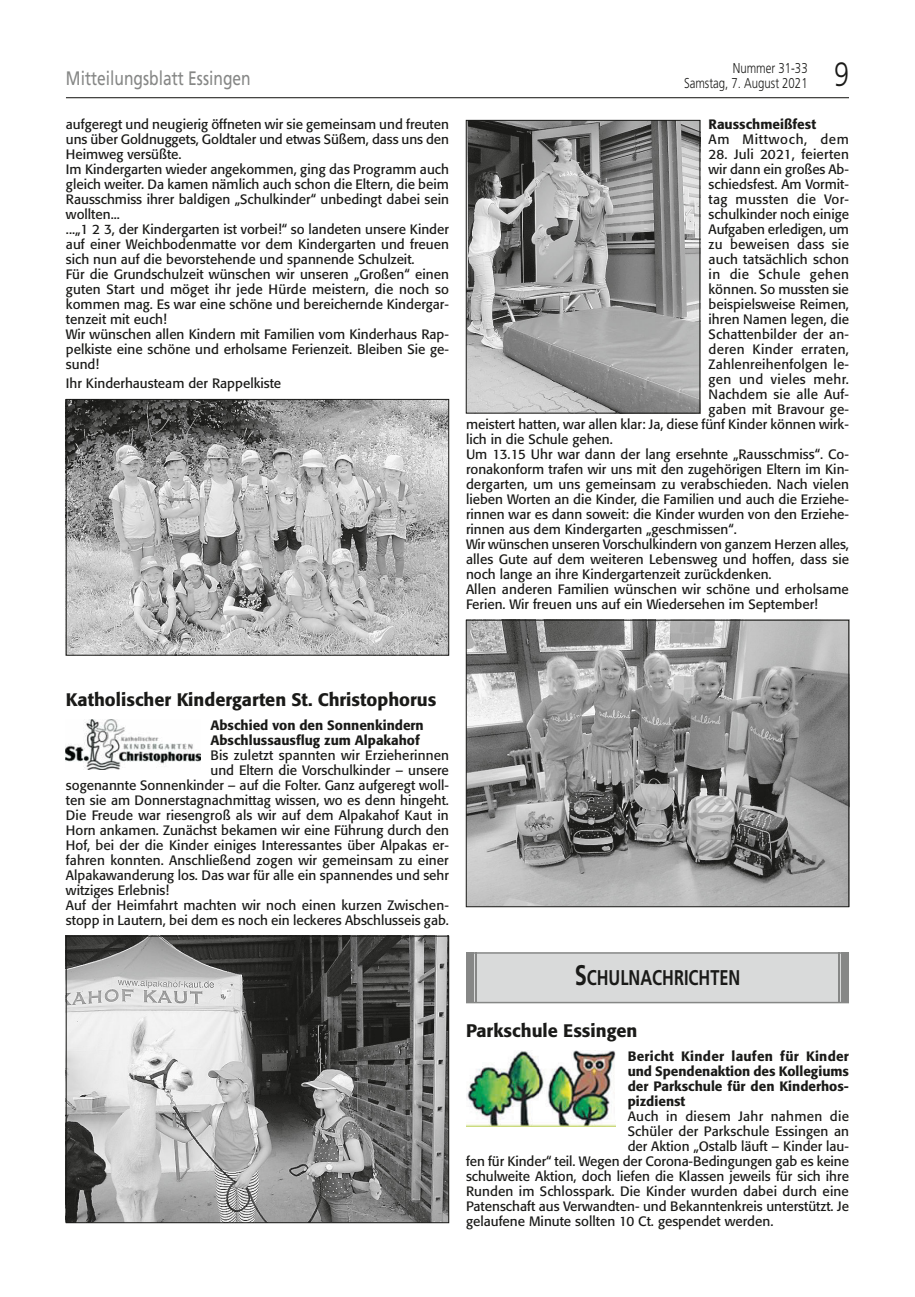
<style>
.page{position:relative;width:915px;height:1297px;background:#fff}
.page>*{position:absolute;margin:0;border:0;box-sizing:border-box;transform-origin:0 0}
.t1{font:300 33.75px "Frutiger";color:#1a1a18;scale:.8 1}
.t2{font:700 21.3px "Frutiger";color:#1a1a18;scale:.77 1}
.t3{font:19.5px "Frutiger";color:#868786;scale:.8 1}
.t4{font:500 18px "Formata";color:#1a1a18}
.t5{font:300 14.25px "Frutiger";color:#1a1a18;scale:.8 1}
.t6{font:13.5px/15px "Formata";color:#1a1a18}
.t7{font:500 13.5px/15px "Formata";color:#1a1a18}
.t8{font:13.5px "Formata";letter-spacing:.02em;color:#1a1a18}
.t9{font:13.5px "Formata";letter-spacing:.025em;color:#1a1a18}
.t10{font:13.5px "Formata";letter-spacing:.03em;color:#1a1a18}
.t11{font:13.5px "Formata";letter-spacing:.05em;color:#1a1a18}
.s1{font-size:28.35px}
</style>
<div class="page">
<hr style="left:66px;top:97px;width:782px;height:1px;background:#1a1a18">
<img style="left:68px;top:401px;width:379px;height:252px">
<div style="left:66px;top:399px;width:383px;height:256px;border:1px solid #1a1a18"></div>
<img style="left:68px;top:938px;width:379px;height:283px">
<div style="left:66px;top:936px;width:383px;height:287px;border:1px solid #1a1a18"></div>
<img style="left:66px;top:720px;width:134px;height:50px">
<img style="left:468px;top:122px;width:229px;height:289px">
<div style="left:466px;top:120px;width:233px;height:293px;border:1px solid #1a1a18"></div>
<img style="left:468px;top:622px;width:378px;height:283px">
<div style="left:466px;top:620px;width:382px;height:287px;border:1px solid #1a1a18"></div>
<div style="left:467px;top:954px;width:380px;height:48px;background:#d9dada"></div>
<div style="left:466px;top:952px;width:382px;height:51px;border:2px solid #868786"></div>
<div style="left:841px;top:952px;width:7px;height:50px;background:#868786"></div>
<hr style="left:837px;top:952px;width:2px;height:51px;background:#868786">
<div style="left:466px;top:952px;width:7px;height:51px;background:#868786"></div>
<hr style="left:475px;top:952px;width:1px;height:50px;background:#868786">
<img style="left:466px;top:1051px;width:149px;height:75px">
<p class="t5" style="left:732px;top:60px;width:95px">Nummer 31-33</p>
<h3 class="t3" style="left:66px;top:66px;width:232px">Mitteilungsblatt Essingen</h3>
<p class="t5" style="left:683px;top:75px;width:156px">Samstag, 7. August 2021</p>
<h1 class="t1" style="left:833px;top:55px;width:20px">9</h1>
<p class="t6" style="left:66px;top:116px;width:384px">aufgeregt und neugierig öffneten wir sie gemeinsam und freuten uns über Goldnuggets, Goldtaler und etwas Süßem, dass uns den Heimweg versüßte.<br>Im Kindergarten wieder angekommen, ging das Programm auch gleich weiter. Da kamen nämlich auch schon die Eltern, die beim Rausschmiss ihrer baldigen „Schulkinder“ unbedingt dabei sein wollten...<br>...„1 2 3, der Kindergarten ist vorbei!“ so landeten unsere Kinder auf einer Weichbodenmatte vor dem Kindergarten und freuen sich nun auf die bevorstehende und spannende Schulzeit.<br>Für die Grundschulzeit wünschen wir unseren „Großen“ einen guten Start und möget ihr jede Hürde meistern, die noch so kommen mag. Es war eine schöne und bereichernde Kindergar&shy;tenzeit mit euch!<br>Wir wünschen allen Kindern mit Familien vom Kinderhaus Rap&shy;pelkiste eine schöne und erholsame Ferienzeit. Bleiben Sie ge&shy;sund!</p>
<p class="t6" style="left:66px;top:376px;width:217px">Ihr Kinderhausteam der Rappelkiste</p>
<p class="t7" style="left:708px;top:116px;width:109px">Rausschmeißfest</p>
<p class="t11" style="left:708px;top:131px;width:142px">Am Mittwoch, dem</p>
<p class="t6" style="left:708px;top:146px;width:142px">28. Juli 2021, feierten</p>
<p class="t6" style="left:708px;top:161px;width:142px">wir dann ein großes Ab-</p>
<p class="t6" style="left:708px;top:176px;width:142px">schiedsfest. Am Vormit-</p>
<p class="t9" style="left:708px;top:191px;width:142px">tag mussten die Vor-</p>
<p class="t6" style="left:708px;top:206px;width:142px">schulkinder noch einige</p>
<p class="t6" style="left:708px;top:221px;width:142px">Aufgaben erledigen, um</p>
<p class="t8" style="left:708px;top:236px;width:142px">zu beweisen dass sie</p>
<p class="t6" style="left:708px;top:251px;width:142px">auch tatsächlich schon</p>
<p class="t10" style="left:708px;top:266px;width:142px">in die Schule gehen</p>
<p class="t6" style="left:708px;top:281px;width:142px">können. So mussten sie</p>
<p class="t6" style="left:708px;top:296px;width:142px">beispielsweise Reimen,</p>
<p class="t6" style="left:708px;top:311px;width:142px">ihren Namen legen, die</p>
<p class="t6" style="left:708px;top:326px;width:142px">Schattenbilder der an-</p>
<p class="t8" style="left:708px;top:341px;width:142px">deren Kinder erraten,</p>
<p class="t6" style="left:708px;top:356px;width:142px">Zahlenreihenfolgen le-</p>
<p class="t8" style="left:708px;top:371px;width:142px">gen und vieles mehr.</p>
<p class="t6" style="left:708px;top:386px;width:142px">Nachdem sie alle Auf-</p>
<p class="t6" style="left:708px;top:401px;width:142px">gaben mit Bravour ge-</p>
<p class="t6" style="left:466px;top:416px;width:384px">meistert hatten, war allen klar: Ja, diese fünf Kinder können wirk-</p>
<p class="t6" style="left:466px;top:431px;width:148px">lich in die Schule gehen.</p>
<p class="t6" style="left:466px;top:446px;width:384px">Um 13.15 Uhr war dann der lang ersehnte „Rausschmiss“. Co-</p>
<p class="t6" style="left:466px;top:461px;width:384px">ronakonform trafen wir uns mit den zugehörigen Eltern im Kin-</p>
<p class="t6" style="left:466px;top:476px;width:384px">dergarten, um uns gemeinsam zu verabschieden. Nach vielen</p>
<p class="t6" style="left:466px;top:491px;width:384px">lieben Worten an die Kinder, die Familien und auch die Erziehe-</p>
<p class="t6" style="left:466px;top:506px;width:384px">rinnen war es dann soweit: die Kinder wurden von den Erziehe-</p>
<p class="t6" style="left:466px;top:521px;width:272px">rinnen aus dem Kindergarten „geschmissen“.</p>
<p class="t6" style="left:466px;top:536px;width:384px">Wir wünschen unseren Vorschulkindern von ganzem Herzen alles,</p>
<p class="t6" style="left:466px;top:551px;width:384px">alles Gute auf dem weiteren Lebensweg und hoffen, dass sie</p>
<p class="t6" style="left:466px;top:566px;width:307px">noch lange an ihre Kindergartenzeit zurückdenken.</p>
<p class="t6" style="left:466px;top:581px;width:384px">Allen anderen Familien wünschen wir schöne und erholsame</p>
<p class="t6" style="left:466px;top:596px;width:353px">Ferien. Wir freuen uns auf ein Wiedersehen im September!</p>
<h3 class="t4" style="left:66px;top:689px;width:372px">Katholischer Kindergarten St. Christophorus</h3>
<p class="t7" style="left:210px;top:717px;width:215px">Abschied von den Sonnenkindern<br>Abschlussausflug zum Alpakahof</p>
<p class="t6" style="left:210px;top:747px;width:240px">Bis zuletzt spannten wir Erzieherinnen</p>
<p class="t6" style="left:210px;top:762px;width:240px">und Eltern die Vorschulkinder – unsere</p>
<p class="t6" style="left:66px;top:777px;width:384px">sogenannte Sonnenkinder – auf die Folter. Ganz aufgeregt woll-</p>
<p class="t6" style="left:66px;top:792px;width:384px">ten sie am Donnerstagnachmittag wissen, wo es denn hingeht.</p>
<p class="t6" style="left:66px;top:807px;width:384px">Die Freude war riesengroß als wir auf dem Alpakahof Kaut in</p>
<p class="t6" style="left:66px;top:822px;width:384px">Horn ankamen. Zunächst bekamen wir eine Führung durch den</p>
<p class="t6" style="left:66px;top:837px;width:384px">Hof, bei der die Kinder einiges Interessantes über Alpakas er-</p>
<p class="t6" style="left:66px;top:852px;width:384px">fahren konnten. Anschließend zogen wir gemeinsam zu einer</p>
<p class="t6" style="left:66px;top:867px;width:384px">Alpakawanderung los. Das war für alle ein spannendes und sehr</p>
<p class="t6" style="left:66px;top:882px;width:104px">witziges Erlebnis!</p>
<p class="t6" style="left:66px;top:897px;width:384px">Auf der Heimfahrt machten wir noch einen kurzen Zwischen-</p>
<p class="t6" style="left:66px;top:912px;width:384px">stopp in Lautern, bei dem es noch ein leckeres Abschlusseis gab.</p>
<h2 class="t2" style="left:574px;top:965px;width:217px"><span class="s1">S</span>CHULNACHRICHTEN</h2>
<h3 class="t4" style="left:466px;top:1020px;width:173px">Parkschule Essingen</h3>
<p class="t7" style="left:627px;top:1048px;width:223px;text-align:justify">Bericht Kinder laufen für Kinder und Spendenaktion des Kollegiums der Parkschule für den Kinderhos&shy;pizdienst</p>
<p class="t8" style="left:627px;top:1108px;width:223px">Auch in diesem Jahr nahmen die</p>
<p class="t6" style="left:627px;top:1123px;width:223px">Schüler der Parkschule Essingen an</p>
<p class="t6" style="left:627px;top:1138px;width:223px">der Aktion „Ostalb läuft – Kinder lau-</p>
<p class="t6" style="left:466px;top:1153px;width:384px">fen für Kinder“ teil. Wegen der Corona-Bedingungen gab es keine</p>
<p class="t6" style="left:466px;top:1168px;width:384px">schulweite Aktion, doch liefen die Klassen jeweils für sich ihre</p>
<p class="t6" style="left:466px;top:1183px;width:384px">Runden im Schlosspark. Die Kinder wurden dabei durch eine</p>
<p class="t6" style="left:466px;top:1198px;width:384px">Patenschaft aus Verwandten- und Bekanntenkreis unterstützt. Je</p>
<p class="t6" style="left:466px;top:1213px;width:309px">gelaufene Minute sollten 10 Ct. gespendet werden.</p>
</div>
